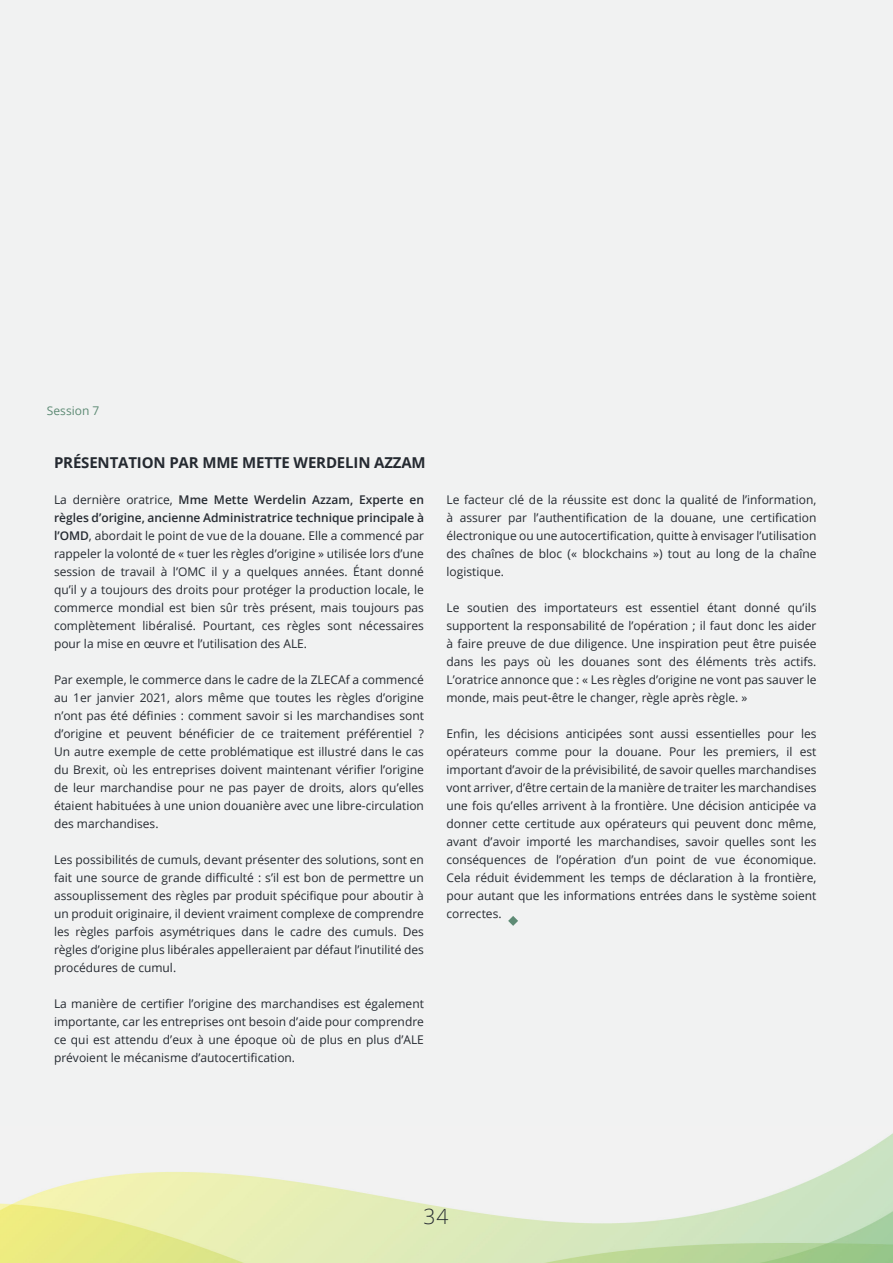
<style>
.page{position:relative;width:893px;height:1263px;background:#f1f2f2}
.page>*{position:absolute;margin:0;border:0;box-sizing:border-box;transform-origin:0 0}
.Large_Title{font:300 21px "Open Sans";color:#252a31}
.Title_-_Align_Left{font:700 15px "Open Sans";letter-spacing:-.01em;color:#252a31}
.Body_Text{font:12px/18px "Open Sans";color:#252a31;text-align:justify}
.Section_Title{font:12px "Open Sans";color:#5e8b75}
.s1{font-weight:600}
</style>
<div class="page">
<img style="left:0;top:1133px;width:893px;height:130px">
<svg style="left:508px;top:916px;width:10px;height:10px"></svg>
<p class="Section_Title" style="left:47px;top:403px;width:54px">Session 7</p>
<p class="Title_-_Align_Left" style="left:54px;top:452px;width:373px">PRÉSENTATION PAR MME METTE WERDELIN AZZAM</p>
<p class="Body_Text" style="left:54px;top:490px;width:371px">La dernière oratrice, <span class="s1">Mme Mette Werdelin Azzam, Experte en règles d’origine, ancienne Administratrice technique principale à l’OMD</span>, abordait le point de vue de la douane. Elle a commencé par rappeler la volonté de « tuer les règles d’origine » utilisée lors d’une session de travail à l’OMC il y a quelques années. Étant donné qu’il y a toujours des droits pour protéger la production locale, le commerce mondial est bien sûr très présent, mais toujours pas complètement libéralisé. Pourtant, ces règles sont nécessaires pour la mise en œuvre et l’utilisation des ALE.</p>
<p class="Body_Text" style="left:54px;top:670px;width:371px">Par exemple, le commerce dans le cadre de la ZLECAf a commencé au 1er janvier 2021, alors même que toutes les règles d’origine n’ont pas été définies : comment savoir si les marchandises sont d’origine et peuvent bénéficier de ce traitement préférentiel ?<br>Un autre exemple de cette problématique est illustré dans le cas du Brexit, où les entreprises doivent maintenant vérifier l’origine de leur marchandise pour ne pas payer de droits, alors qu’elles étaient habituées à une union douanière avec une libre-circulation des marchandises.</p>
<p class="Body_Text" style="left:54px;top:850px;width:371px">Les possibilités de cumuls, devant présenter des solutions, sont en fait une source de grande difficulté : s’il est bon de permettre un assouplissement des règles par produit spécifique pour aboutir à un produit originaire, il devient vraiment complexe de comprendre les règles parfois asymétriques dans le cadre des cumuls. Des règles d’origine plus libérales appelleraient par défaut l’inutilité des procédures de cumul.</p>
<p class="Body_Text" style="left:54px;top:994px;width:371px">La manière de certifier l’origine des marchandises est également importante, car les entreprises ont besoin d’aide pour comprendre ce qui est attendu d’eux à une époque où de plus en plus d’ALE prévoient le mécanisme d’autocertification.</p>
<p class="Body_Text" style="left:446px;top:490px;width:371px">Le facteur clé de la réussite est donc la qualité de l’information, à assurer par l’authentification de la douane, une certification électronique ou une autocertification, quitte à envisager l’utilisation des chaînes de bloc (« blockchains ») tout au long de la chaîne logistique.</p>
<p class="Body_Text" style="left:446px;top:598px;width:371px">Le soutien des importateurs est essentiel étant donné qu’ils supportent la responsabilité de l’opération ; il faut donc les aider à faire preuve de due diligence. Une inspiration peut être puisée dans les pays où les douanes sont des éléments très actifs.<br>L’oratrice annonce que : « Les règles d’origine ne vont pas sauver le monde, mais peut-être le changer, règle après règle. »</p>
<p class="Body_Text" style="left:446px;top:724px;width:371px">Enfin, les décisions anticipées sont aussi essentielles pour les opérateurs comme pour la douane. Pour les premiers, il est important d’avoir de la prévisibilité, de savoir quelles marchandises vont arriver, d’être certain de la manière de traiter les marchandises une fois qu’elles arrivent à la frontière. Une décision anticipée va donner cette certitude aux opérateurs qui peuvent donc même, avant d’avoir importé les marchandises, savoir quelles sont les conséquences de l’opération d’un point de vue économique.<br>Cela réduit évidemment les temps de déclaration à la frontière, pour autant que les informations entrées dans le système soient correctes.</p>
<p class="Large_Title" style="left:423px;top:1202px;width:27px">34</p>
</div>
